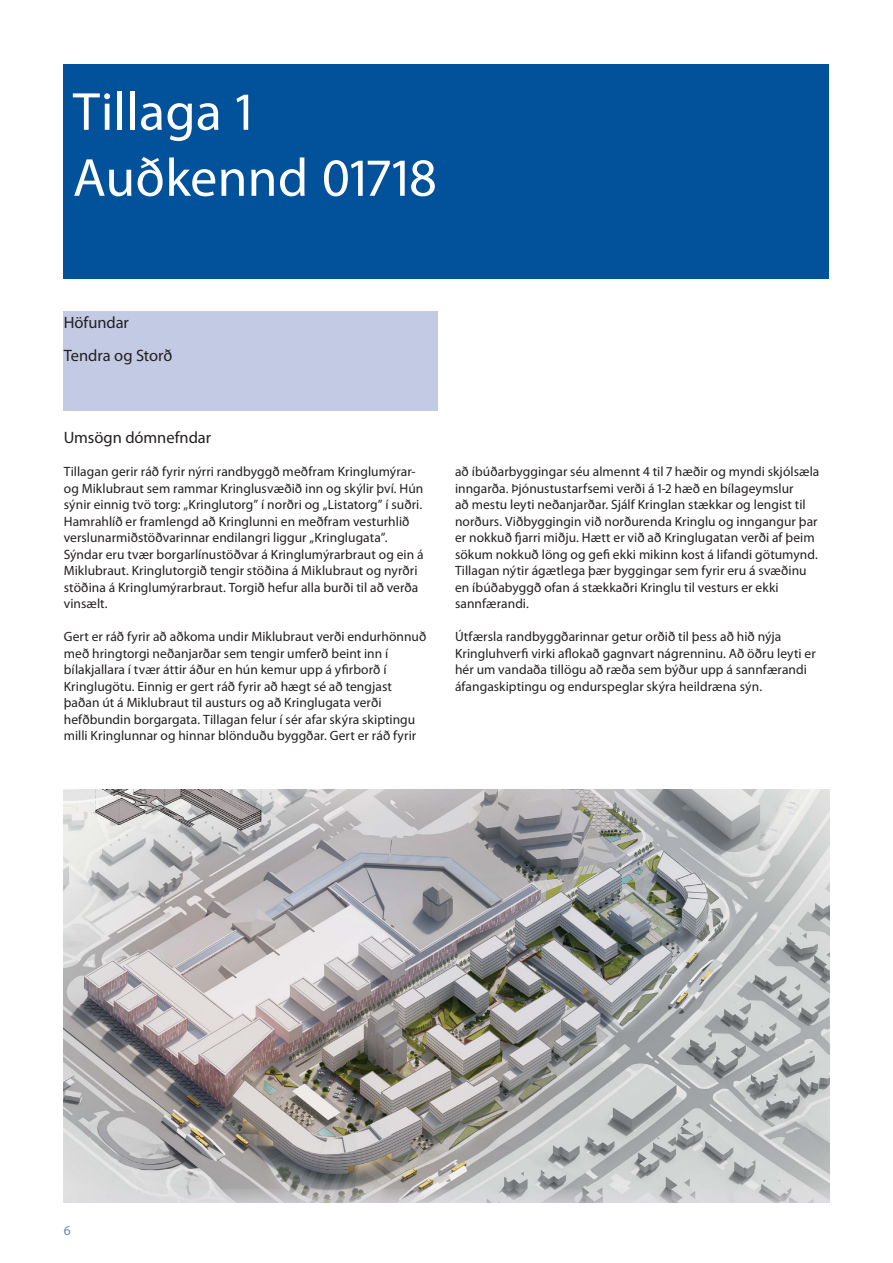
<style>
.page{position:relative;width:893px;height:1263px;background:#fff}
.page>*{position:absolute;margin:0;border:0;box-sizing:border-box;transform-origin:0 0}
.fyrirsögn_36pt_hvit{font:54px/66px "Myriad Pro";letter-spacing:.005em;color:#fff}
.t1{font:16.5px "Myriad Pro";letter-spacing:-.005em;color:#231f20}
.t2{font:13.5px/16.5px "Myriad Pro";letter-spacing:.005em;color:#231f20}
.t3{font:13.5px "Myriad Pro";color:#6681ba}
</style>
<div class="page">
<div style="left:63px;top:311px;width:375px;height:99px;background:#c3cbe4"></div>
<div style="left:64px;top:64px;width:765px;height:214px;background:#01519b"></div>
<img style="left:64px;top:790px;width:765px;height:412px">
<p class="fyrirsögn_36pt_hvit" style="left:73px;top:78px;width:365px">Tillaga 1<br>Auðkennd 01718</p>
<p class="t1" style="left:64px;top:312px;width:67px">Höfundar</p>
<p class="t1" style="left:64px;top:345px;width:110px">Tendra og Storð</p>
<p class="t1" style="left:64px;top:428px;width:149px">Umsögn dómnefndar</p>
<p class="t2" style="left:64px;top:463px;width:361px">Tillagan gerir ráð fyrir nýrri randbyggð meðfram Kringlumýrar&shy;og Miklubraut sem rammar Kringlusvæðið inn og skýlir því. Hún sýnir einnig tvö torg: „Kringlutorg” í norðri og „Listatorg” í suðri.<br>Hamrahlíð er framlengd að Kringlunni en meðfram vesturhlið verslunarmiðstöðvarinnar endilangri liggur „Kringlugata”.<br>Sýndar eru tvær borgarlínustöðvar á Kringlumýrarbraut og ein á Miklubraut. Kringlutorgið tengir stöðina á Miklubraut og nyrðri stöðina á Kringlumýrarbraut. Torgið hefur alla burði til að verða vinsælt.</p>
<p class="t2" style="left:64px;top:628px;width:364px">Gert er ráð fyrir að aðkoma undir Miklubraut verði endurhönnuð með hringtorgi neðanjarðar sem tengir umferð beint inn í bílakjallara í tvær áttir áður en hún kemur upp á yfirborð í Kringlugötu. Einnig er gert ráð fyrir að hægt sé að tengjast þaðan út á Miklubraut til austurs og að Kringlugata verði hefðbundin borgargata. Tillagan felur í sér afar skýra skiptingu milli Kringlunnar og hinnar blönduðu byggðar. Gert er ráð fyrir</p>
<p class="t2" style="left:455px;top:463px;width:366px">að íbúðarbyggingar séu almennt 4 til 7 hæðir og myndi skjólsæla inngarða. Þjónustustarfsemi verði á 1-2 hæð en bílageymslur<br>að mestu leyti neðanjarðar. Sjálf Kringlan stækkar og lengist til norðurs. Viðbyggingin við norðurenda Kringlu og inngangur þar er nokkuð fjarri miðju. Hætt er við að Kringlugatan verði af þeim sökum nokkuð löng og gefi ekki mikinn kost á lifandi götumynd.<br>Tillagan nýtir ágætlega þær byggingar sem fyrir eru á svæðinu en íbúðabyggð ofan á stækkaðri Kringlu til vesturs er ekki sannfærandi.</p>
<p class="t2" style="left:455px;top:628px;width:362px">Útfærsla randbyggðarinnar getur orðið til þess að hið nýja Kringluhverfi virki aflokað gagnvart nágrenninu. Að öðru leyti er hér um vandaða tillögu að ræða sem býður upp á sannfærandi áfangaskiptingu og endurspeglar skýra heildræna sýn.</p>
<p class="t3" style="left:64px;top:1222px;width:8px">6</p>
</div>
